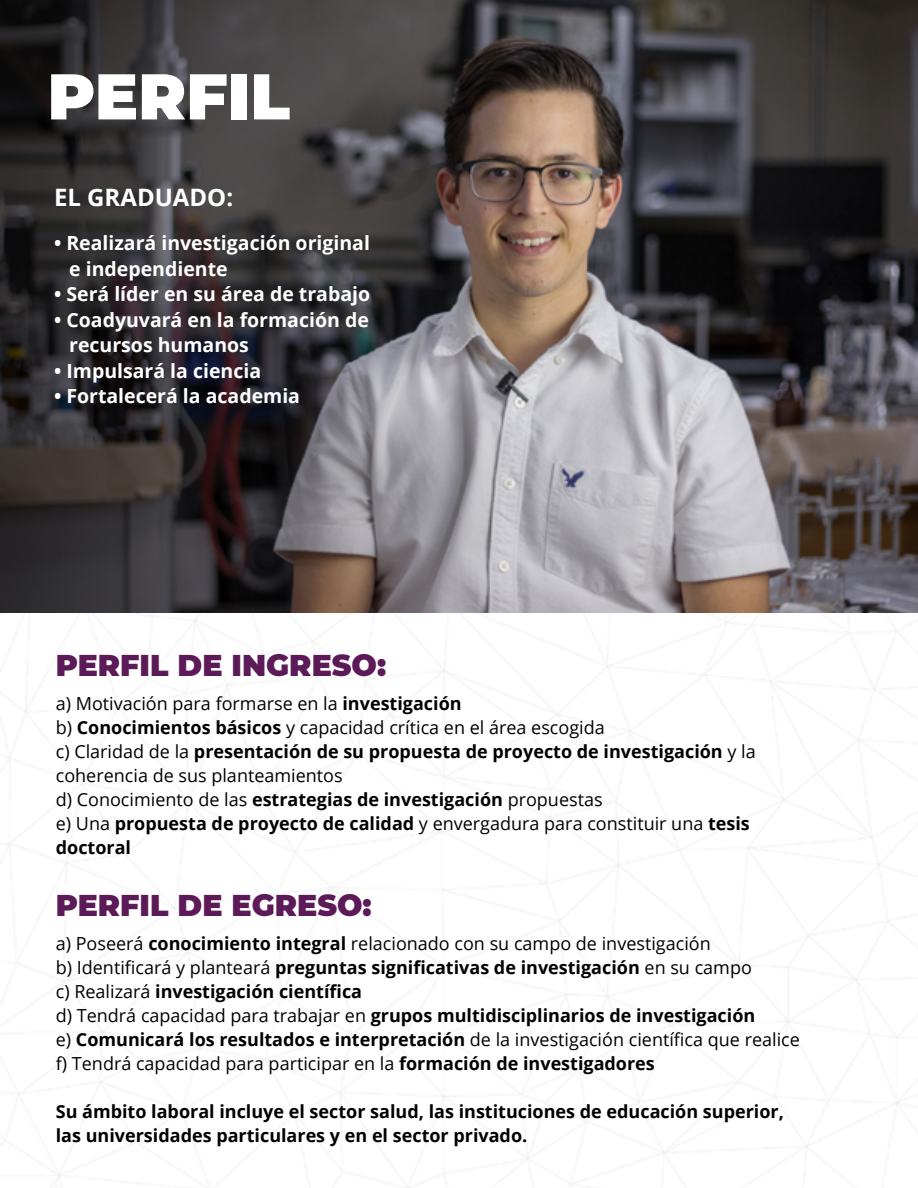
<style>
.page{position:relative;width:918px;height:1188px;background:#fff}
.page>*{position:absolute;margin:0;border:0;box-sizing:border-box;transform-origin:0 0}
.t1{font:900 64.5px "Montserrat";color:#fff}
.t2{font:900 30px "Montserrat";color:#5c1a59}
.t3{font:700 24px "Open Sans";color:#fff}
.t4{font:700 19.5px/25.5px "Open Sans";color:#fff}
.t5{font:18px/24px "Open Sans";color:#000}
.t6{font:700 18px/24px "Open Sans";color:#000}
.s1{font-weight:700}
</style>
<div class="page">
<img style="left:0;top:0;width:918px;height:612px">
<h1 class="t1" style="left:48px;top:48px;width:244px">PERFIL</h1>
<h3 class="t3" style="left:54px;top:180px;width:181px">EL GRADUADO:</h3>
<p class="t4" style="left:69px;top:230px;width:302px;text-indent:-15px">• Realizará investigación original e independiente</p>
<p class="t4" style="left:54px;top:281px;width:318px">• Será líder en su área de trabajo</p>
<p class="t4" style="left:69px;top:307px;width:301px;text-indent:-15px">• Coadyuvará en la formación de recursos humanos</p>
<p class="t4" style="left:54px;top:358px;width:209px">• Impulsará la ciencia</p>
<p class="t4" style="left:54px;top:383px;width:248px">• Fortalecerá la academia</p>
<h2 class="t2" style="left:56px;top:643px;width:332px">PERFIL DE INGRESO:</h2>
<p class="t5" style="left:56px;top:691px;width:701px">a) Motivación para formarse en la <span class="s1">investigación<br></span>b) <span class="s1">Conocimientos básicos</span> y capacidad crítica en el área escogida<br>c) Claridad de la <span class="s1">presentación de su propuesta de proyecto de investigación</span> y la coherencia de sus planteamientos<br>d) Conocimiento de las <span class="s1">estrategias de investigación</span> propuestas<br>e) Una <span class="s1">propuesta de proyecto de calidad</span> y envergadura para constituir una <span class="s1">tesis doctoral</span></p>
<h2 class="t2" style="left:56px;top:883px;width:317px">PERFIL DE EGRESO:</h2>
<p class="t5" style="left:56px;top:931px;width:746px">a) Poseerá <span class="s1">conocimiento integral</span> relacionado con su campo de investigación<br>b) Identificará y planteará <span class="s1">preguntas significativas de investigación</span> en su campo<br>c) Realizará <span class="s1">investigación científica<br></span>d) Tendrá capacidad para trabajar en <span class="s1">grupos multidisciplinarios de investigación<br></span>e) <span class="s1">Comunicará los resultados e interpretación</span> de la investigación científica que realice f) Tendrá capacidad para participar en la <span class="s1">formación de investigadores</span></p>
<p class="t6" style="left:56px;top:1099px;width:730px">Su ámbito laboral incluye el sector salud, las instituciones de educación superior, las universidades particulares y en el sector privado.</p>
</div>
